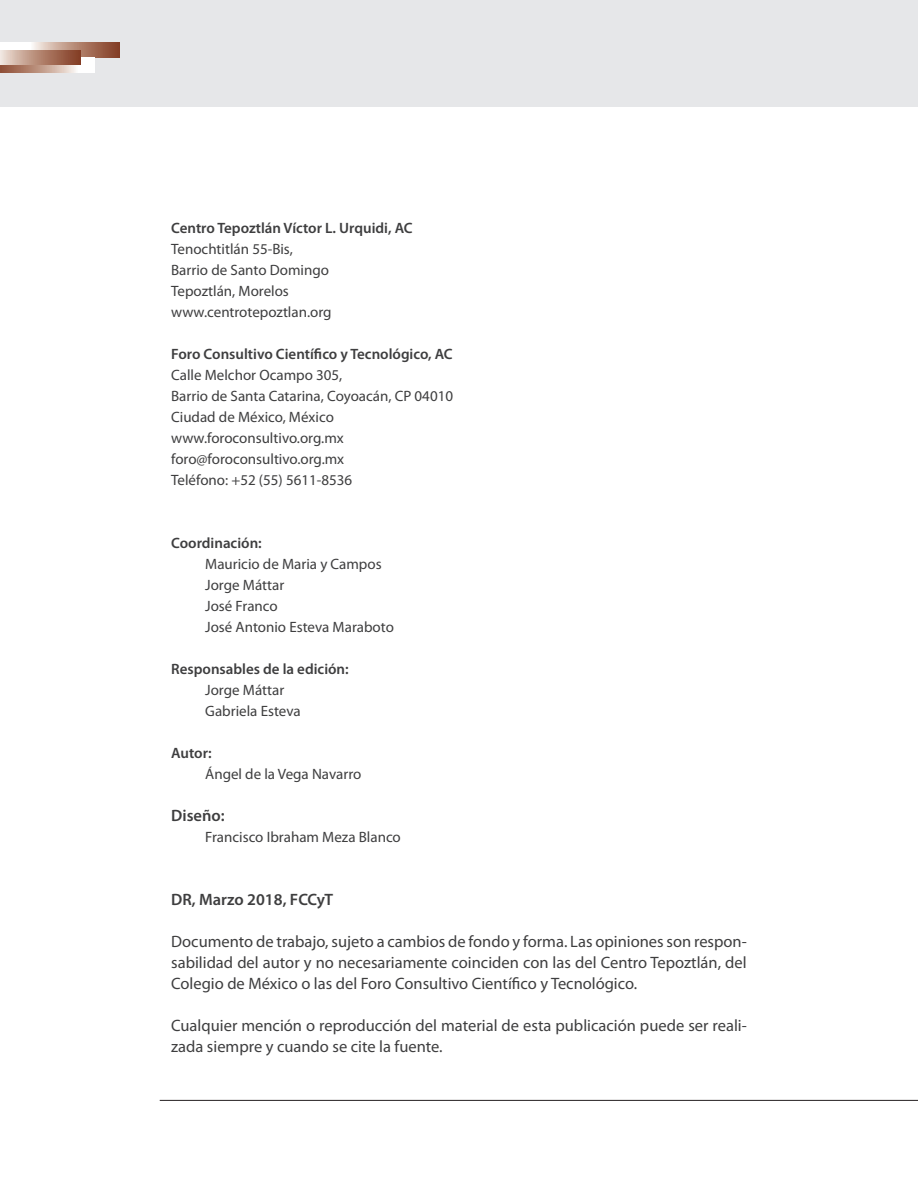
<style>
.page{position:relative;width:918px;height:1188px;background:#fff}
.page>*{position:absolute;margin:0;border:0;box-sizing:border-box;transform-origin:0 0}
.t1{font:16.5px/21px "Myriad Pro";color:#3e3e3f;text-align:justify}
.t2{font:600 16.5px "Myriad Pro";color:#3e3e3f}
.t3{font:15px "Myriad Pro";color:#3e3e3f}
.t4{font:600 15px "Myriad Pro";color:#3e3e3f}
</style>
<div class="page">
<div style="left:0;top:0;width:918px;height:107px;background:#e6e7e9"></div>
<svg style="left:0;top:43px;width:119px;height:14px"></svg>
<svg style="left:0;top:57px;width:95px;height:15px"></svg>
<svg style="left:0;top:50px;width:80px;height:15px"></svg>
<hr style="left:160px;top:1100px;width:758px;height:1px;background:#231f20">
<p class="t4" style="left:171px;top:218px;width:243px">Centro Tepoztlán Víctor L. Urquidi, AC</p>
<p class="t3" style="left:171px;top:240px;width:123px">Tenochtitlán 55-Bis,</p>
<p class="t3" style="left:171px;top:261px;width:159px">Barrio de Santo Domingo</p>
<p class="t3" style="left:171px;top:282px;width:119px">Tepoztlán, Morelos</p>
<p class="t3" style="left:171px;top:303px;width:162px">www.centrotepoztlan.org</p>
<p class="t4" style="left:171px;top:344px;width:283px">Foro Consultivo Científico y Tecnológico, AC</p>
<p class="t3" style="left:171px;top:366px;width:173px">Calle Melchor Ocampo 305,</p>
<p class="t3" style="left:171px;top:387px;width:283px">Barrio de Santa Catarina, Coyoacán, CP 04010</p>
<p class="t3" style="left:171px;top:408px;width:164px">Ciudad de México, México</p>
<p class="t3" style="left:171px;top:429px;width:174px">www.foroconsultivo.org.mx</p>
<p class="t3" style="left:171px;top:450px;width:175px">foro@foroconsultivo.org.mx</p>
<p class="t3" style="left:171px;top:471px;width:182px">Teléfono: +52 (55) 5611-8536</p>
<p class="t4" style="left:171px;top:533px;width:92px">Coordinación:</p>
<p class="t3" style="left:205px;top:555px;width:178px">Mauricio de Maria y Campos</p>
<p class="t3" style="left:205px;top:576px;width:81px">Jorge Máttar</p>
<p class="t3" style="left:205px;top:597px;width:74px">José Franco</p>
<p class="t3" style="left:205px;top:618px;width:190px">José Antonio Esteva Maraboto</p>
<p class="t4" style="left:171px;top:659px;width:179px">Responsables de la edición:</p>
<p class="t3" style="left:205px;top:681px;width:81px">Jorge Máttar</p>
<p class="t3" style="left:205px;top:702px;width:97px">Gabriela Esteva</p>
<p class="t4" style="left:171px;top:743px;width:42px">Autor:</p>
<p class="t3" style="left:205px;top:765px;width:158px">Ángel de la Vega Navarro</p>
<p class="t2" style="left:171px;top:805px;width:55px">Diseño:</p>
<p class="t3" style="left:205px;top:828px;width:197px">Francisco Ibraham Meza Blanco</p>
<p class="t2" style="left:171px;top:889px;width:164px">DR, Marzo 2018, FCCyT</p>
<p class="t1" style="left:171px;top:931px;width:577px">Documento de trabajo, sujeto a cambios de fondo y forma. Las opiniones son respon&shy;sabilidad del autor y no necesariamente coinciden con las del Centro Tepoztlán, del Colegio de México o las del Foro Consultivo Científico y Tecnológico.</p>
<p class="t1" style="left:171px;top:1015px;width:577px">Cualquier mención o reproducción del material de esta publicación puede ser reali&shy;zada siempre y cuando se cite la fuente.</p>
</div>
